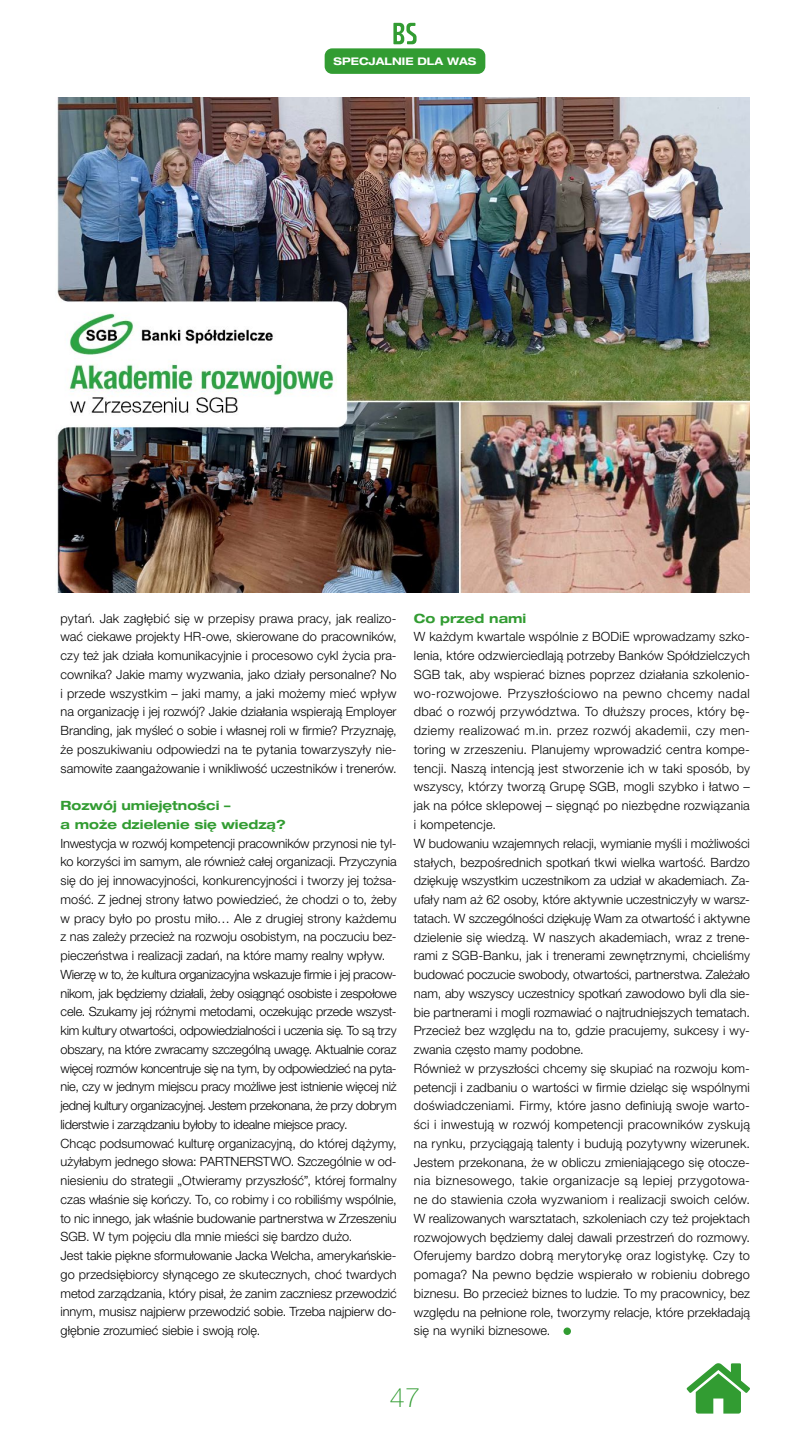
<style>
.page{position:relative;width:810px;height:1440px;background:#fff}
.page>*{position:absolute;margin:0;border:0;box-sizing:border-box;transform-origin:0 0}
.t1{font:100 27px "Helvetica Neue LT Pro";color:#329c32}
.t2{font:300 12.75px/18.8px "Helvetica Neue LT Pro";color:#000}
.t3{font:700 expanded 12.75px/18.8px "Helvetica Neue LT Pro";color:#329c32}
.t4{font:700 expanded 10.5px "Helvetica Neue LT Pro";color:#fff}
</style>
<div class="page">
<div style="left:563px;top:1328px;width:8px;height:7px;background:#329c32;border-radius:50%"></div>
<div style="left:325px;top:48px;width:160px;height:26px;background:#329c32;border-radius:7px"></div>
<img style="left:57px;top:98px;width:693px;height:495px">
<svg style="left:393px;top:23px;width:24px;height:21px"></svg>
<svg style="left:687px;top:1363px;width:63px;height:51px"></svg>
<p class="t4" style="left:334px;top:55px;width:144px">SPECJALNIE DLA WAS</p>
<p class="t2" style="left:61px;top:608px;width:338px;text-align:justify">pytań. Jak zagłębić się w przepisy prawa pracy, jak realizo&shy;wać ciekawe projekty HR-owe, skierowane do pracowników, czy też jak działa komunikacyjnie i procesowo cykl życia pra&shy;cownika? Jakie mamy wyzwania, jako działy personalne? No i przede wszystkim – jaki mamy, a jaki możemy mieć wpływ na organizację i jej rozwój? Jakie działania wspierają Employer Branding, jak myśleć o sobie i własnej roli w firmie? Przyznaję, że poszukiwaniu odpowiedzi na te pytania towarzyszyły nie&shy;samowite zaangażowanie i wnikliwość uczestników i trenerów.</p>
<p class="t3" style="left:61px;top:796px;width:227px">Rozwój umiejętności –<br>a może dzielenie się wiedzą?</p>
<p class="t2" style="left:61px;top:833px;width:338px">Inwestycja w rozwój kompetencji pracowników przynosi nie tyl&shy;ko korzyści im samym, ale również całej organizacji. Przyczynia się do jej innowacyjności, konkurencyjności i tworzy jej tożsa&shy;mość. Z jednej strony łatwo powiedzieć, że chodzi o to, żeby w pracy było po prostu miło… Ale z drugiej strony każdemu z nas zależy przecież na rozwoju osobistym, na poczuciu bez&shy;pieczeństwa i realizacji zadań, na które mamy realny wpływ.<br>Wierzę w to, że kultura organizacyjna wskazuje firmie i jej pracow&shy;nikom, jak będziemy działali, żeby osiągnąć osobiste i zespołowe cele. Szukamy jej różnymi metodami, oczekując przede wszyst&shy;kim kultury otwartości, odpowiedzialności i uczenia się. To są trzy obszary, na które zwracamy szczególną uwagę. Aktualnie coraz więcej rozmów koncentruje się na tym, by odpowiedzieć na pyta&shy;nie, czy w jednym miejscu pracy możliwe jest istnienie więcej niż jednej kultury organizacyjnej. Jestem przekonana, że przy dobrym liderstwie i zarządzaniu byłoby to idealne miejsce pracy.<br>Chcąc podsumować kulturę organizacyjną, do której dążymy, użyłabym jednego słowa: PARTNERSTWO. Szczególnie w od&shy;niesieniu do strategii „Otwieramy przyszłość”, której formalny czas właśnie się kończy. To, co robimy i co robiliśmy wspólnie, to nic innego, jak właśnie budowanie partnerstwa w Zrzeszeniu SGB. W tym pojęciu dla mnie mieści się bardzo dużo.<br>Jest takie piękne sformułowanie Jacka Welcha, amerykańskie&shy;go przedsiębiorcy słynącego ze skutecznych, choć twardych metod zarządzania, który pisał, że zanim zaczniesz przewodzić innym, musisz najpierw przewodzić sobie. Trzeba najpierw do&shy;głębnie zrozumieć siebie i swoją rolę.</p>
<p class="t3" style="left:414px;top:608px;width:114px">Co przed nami</p>
<p class="t2" style="left:414px;top:627px;width:338px">W każdym kwartale wspólnie z BODiE wprowadzamy szko&shy;lenia, które odzwierciedlają potrzeby Banków Spółdzielczych SGB tak, aby wspierać biznes poprzez działania szkolenio&shy;wo-rozwojowe. Przyszłościowo na pewno chcemy nadal dbać o rozwój przywództwa. To dłuższy proces, który bę&shy;dziemy realizować m.in. przez rozwój akademii, czy men&shy;toring w zrzeszeniu. Planujemy wprowadzić centra kompe&shy;tencji. Naszą intencją jest stworzenie ich w taki sposób, by wszyscy, którzy tworzą Grupę SGB, mogli szybko i łatwo – jak na półce sklepowej – sięgnąć po niezbędne rozwiązania i kompetencje.<br>W budowaniu wzajemnych relacji, wymianie myśli i możliwości stałych, bezpośrednich spotkań tkwi wielka wartość. Bardzo dziękuję wszystkim uczestnikom za udział w akademiach. Za&shy;ufały nam aż 62 osoby, które aktywnie uczestniczyły w warsz&shy;tatach. W szczególności dziękuję Wam za otwartość i aktywne dzielenie się wiedzą. W naszych akademiach, wraz z trene&shy;rami z SGB-Banku, jak i trenerami zewnętrznymi, chcieliśmy budować poczucie swobody, otwartości, partnerstwa. Zależało nam, aby wszyscy uczestnicy spotkań zawodowo byli dla sie&shy;bie partnerami i mogli rozmawiać o najtrudniejszych tematach.<br>Przecież bez względu na to, gdzie pracujemy, sukcesy i wy&shy;zwania często mamy podobne.<br>Również w przyszłości chcemy się skupiać na rozwoju kom&shy;petencji i zadbaniu o wartości w firmie dzieląc się wspólnymi doświadczeniami. Firmy, które jasno definiują swoje warto&shy;ści i inwestują w rozwój kompetencji pracowników zyskują na rynku, przyciągają talenty i budują pozytywny wizerunek.<br>Jestem przekonana, że w obliczu zmieniającego się otocze&shy;nia biznesowego, takie organizacje są lepiej przygotowa&shy;ne do stawienia czoła wyzwaniom i realizacji swoich celów.<br>W realizowanych warsztatach, szkoleniach czy też projektach rozwojowych będziemy dalej dawali przestrzeń do rozmowy.<br>Oferujemy bardzo dobrą merytorykę oraz logistykę. Czy to pomaga? Na pewno będzie wspierało w robieniu dobrego biznesu. Bo przecież biznes to ludzie. To my pracownicy, bez względu na pełnione role, tworzymy relacje, które przekładają się na wyniki biznesowe.</p>
<h1 class="t1" style="left:390px;top:1382px;width:32px">47</h1>
</div>
